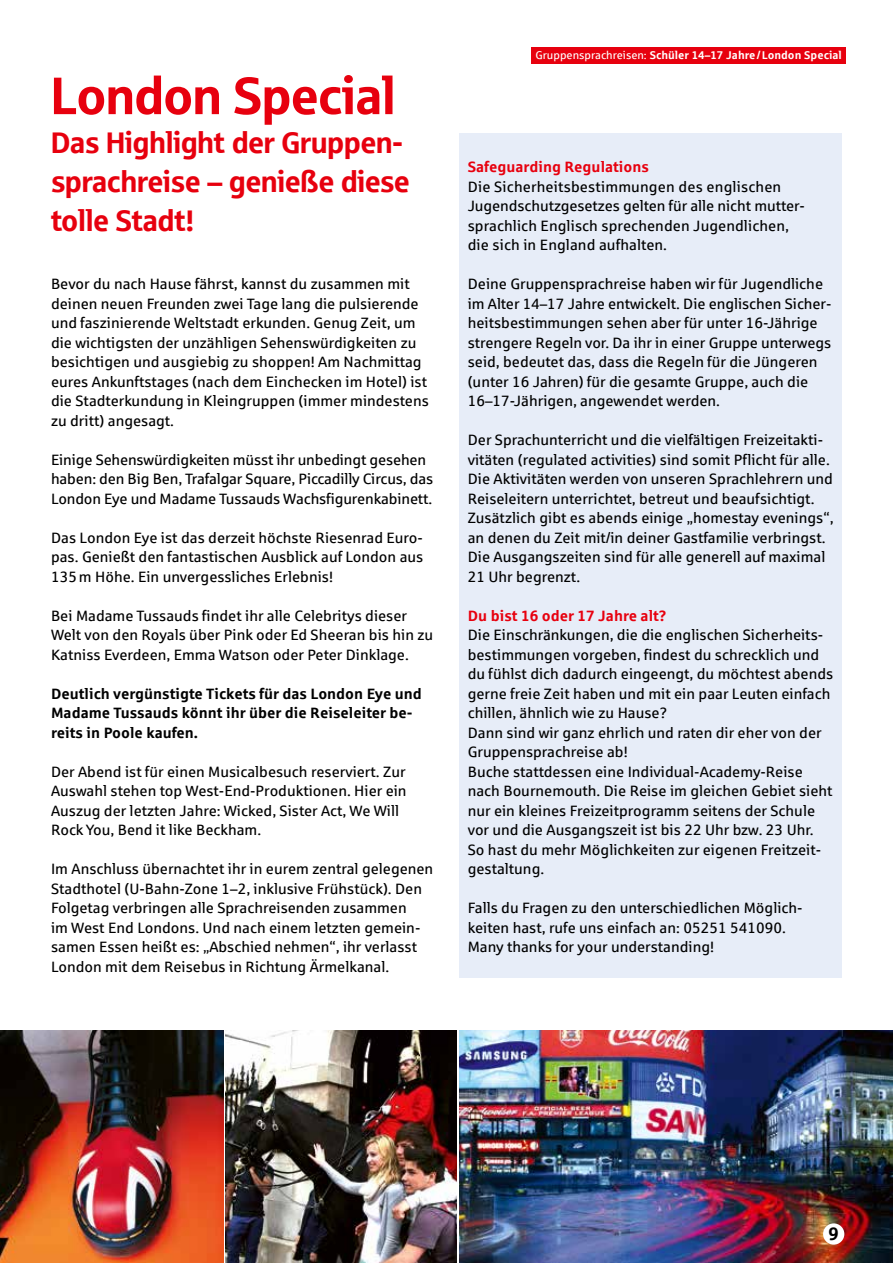
<style>
.page{position:relative;width:893px;height:1263px;background:#fff}
.page>*{position:absolute;margin:0;border:0;box-sizing:border-box;transform-origin:0 0}
.t1{font:52.5px "Sparkasse Head";color:#e7000e}
.t2{font:29.85px/38.8px "Sparkasse Head";color:#e7000e}
.t3{font:700 18px "Sparkasse Rg";color:#000}
.t4{font:15px/19.5px "Sparkasse Rg";color:#000}
.t5{font:700 15px/19.5px "Sparkasse Rg";color:#000}
.t6{font:700 15px "Sparkasse Rg";color:#e7000e}
.t7{font:700 11.25px "Sparkasse Rg";color:#fff}
.s1{font-weight:400}
</style>
<div class="page">
<img style="left:459px;top:1030px;width:434px;height:233px">
<img style="left:225px;top:1030px;width:232px;height:233px">
<img style="left:0;top:1030px;width:223px;height:233px">
<div style="left:459px;top:133px;width:383px;height:845px;background:#e7edf8"></div>
<div style="left:531px;top:47px;width:315px;height:17px;background:#e7000e"></div>
<div style="left:823px;top:1223px;width:21px;height:21px;background:#fff;border-radius:50%"></div>
<h1 class="t1" style="left:51px;top:62px;width:346px">London Special</h1>
<h2 class="t2" style="left:51px;top:122px;width:360px">Das Highlight der Gruppen&shy;sprachreise – genieße diese tolle Stadt!</h2>
<p class="t4" style="left:51px;top:274px;width:379px">Bevor du nach Hause fährst, kannst du zusammen mit deinen neuen Freunden zwei Tage lang die pulsierende und faszinierende Weltstadt erkunden. Genug Zeit, um die wichtigsten der unzähligen Sehenswürdigkeiten zu besichtigen und ausgiebig zu shoppen! Am Nachmittag eures Ankunftstages (nach dem Einchecken im Hotel) ist die Stadterkundung in Kleingruppen (immer mindestens zu dritt) angesagt.</p>
<p class="t4" style="left:51px;top:449px;width:384px">Einige Sehenswürdigkeiten müsst ihr unbedingt gesehen haben: den Big Ben, Trafalgar Square, Piccadilly Circus, das<br>London Eye und Madame Tussauds Wachsfigurenkabinett.</p>
<p class="t4" style="left:51px;top:527px;width:374px;text-align:justify">Das London Eye ist das derzeit höchste Riesenrad Euro&shy;pas. Genießt den fantastischen Ausblick auf London aus 135m Höhe. Ein unvergessliches Erlebnis!</p>
<p class="t4" style="left:51px;top:605px;width:384px">Bei Madame Tussauds findet ihr alle Celebritys dieser<br>Welt von den Royals über Pink oder Ed Sheeran bis hin zu<br>Katniss Everdeen, Emma Watson oder Peter Dinklage.</p>
<p class="t5" style="left:51px;top:683px;width:372px">Deutlich vergünstigte Tickets für das London Eye und<br>Madame Tussauds könnt ihr über die Reiseleiter be&shy;reits in Poole kaufen.</p>
<p class="t4" style="left:51px;top:761px;width:357px">Der Abend ist für einen Musicalbesuch reserviert. Zur Auswahl stehen top West-End-Produktionen. Hier ein Auszug der letzten Jahre: Wicked, Sister Act, We Will Rock You, Bend it like Beckham.</p>
<p class="t4" style="left:51px;top:859px;width:384px">Im Anschluss übernachtet ihr in eurem zentral gelegenen Stadthotel (U-Bahn-Zone 1–2, inklusive Frühstück). Den Folgetag verbringen alle Sprachreisenden zusammen<br>im West End Londons. Und nach einem letzten gemein&shy;samen Essen heißt es: „Abschied nehmen“, ihr verlasst London mit dem Reisebus in Richtung Ärmelkanal.</p>
<p class="t7" style="left:535px;top:48px;width:308px"><span class="s1">Gruppensprachreisen:</span> Schüler 14–17 Jahre/London Special</p>
<p class="t6" style="left:468px;top:157px;width:183px">Safeguarding Regulations</p>
<p class="t4" style="left:468px;top:176px;width:339px">Die Sicherheitsbestimmungen des englischen Jugendschutzgesetzes gelten für alle nicht mutter&shy;sprachlich Englisch sprechenden Jugendlichen, die sich in England aufhalten.</p>
<p class="t4" style="left:468px;top:274px;width:365px">Deine Gruppensprachreise haben wir für Jugendliche im Alter 14–17 Jahre entwickelt. Die englischen Sicher&shy;heitsbestimmungen sehen aber für unter 16-Jährige strengere Regeln vor. Da ihr in einer Gruppe unterwegs seid, bedeutet das, dass die Regeln für die Jüngeren (unter 16 Jahren) für die gesamte Gruppe, auch die 16–17-Jährigen, angewendet werden.</p>
<p class="t4" style="left:468px;top:430px;width:367px">Der Sprachunterricht und die vielfältigen Freizeitakti&shy;vitäten (regulated activities) sind somit Pflicht für alle.<br>Die Aktivitäten werden von unseren Sprachlehrern und Reiseleitern unterrichtet, betreut und beaufsichtigt.<br>Zusätzlich gibt es abends einige „homestay evenings“, an denen du Zeit mit/in deiner Gastfamilie verbringst.<br>Die Ausgangszeiten sind für alle generell auf maximal 21 Uhr begrenzt.</p>
<p class="t6" style="left:468px;top:606px;width:200px">Du bist 16 oder 17 Jahre alt?</p>
<p class="t4" style="left:468px;top:625px;width:367px">Die Einschränkungen, die die englischen Sicherheits&shy;bestimmungen vorgeben, findest du schrecklich und du fühlst dich dadurch eingeengt, du möchtest abends gerne freie Zeit haben und mit ein paar Leuten einfach chillen, ähnlich wie zu Hause?<br>Dann sind wir ganz ehrlich und raten dir eher von der Gruppensprachreise ab!<br>Buche stattdessen eine Individual-Academy-Reise nach Bournemouth. Die Reise im gleichen Gebiet sieht nur ein kleines Freizeitprogramm seitens der Schule vor und die Ausgangszeit ist bis 22 Uhr bzw. 23 Uhr.<br>So hast du mehr Möglichkeiten zur eigenen Freitzeit&shy;gestaltung.</p>
<p class="t4" style="left:468px;top:898px;width:336px">Falls du Fragen zu den unterschiedlichen Möglich&shy;keiten hast, rufe uns einfach an: 05251 541090.<br>Many thanks for your understanding!</p>
<p class="t3" style="left:829px;top:1223px;width:12px">9</p>
</div>
